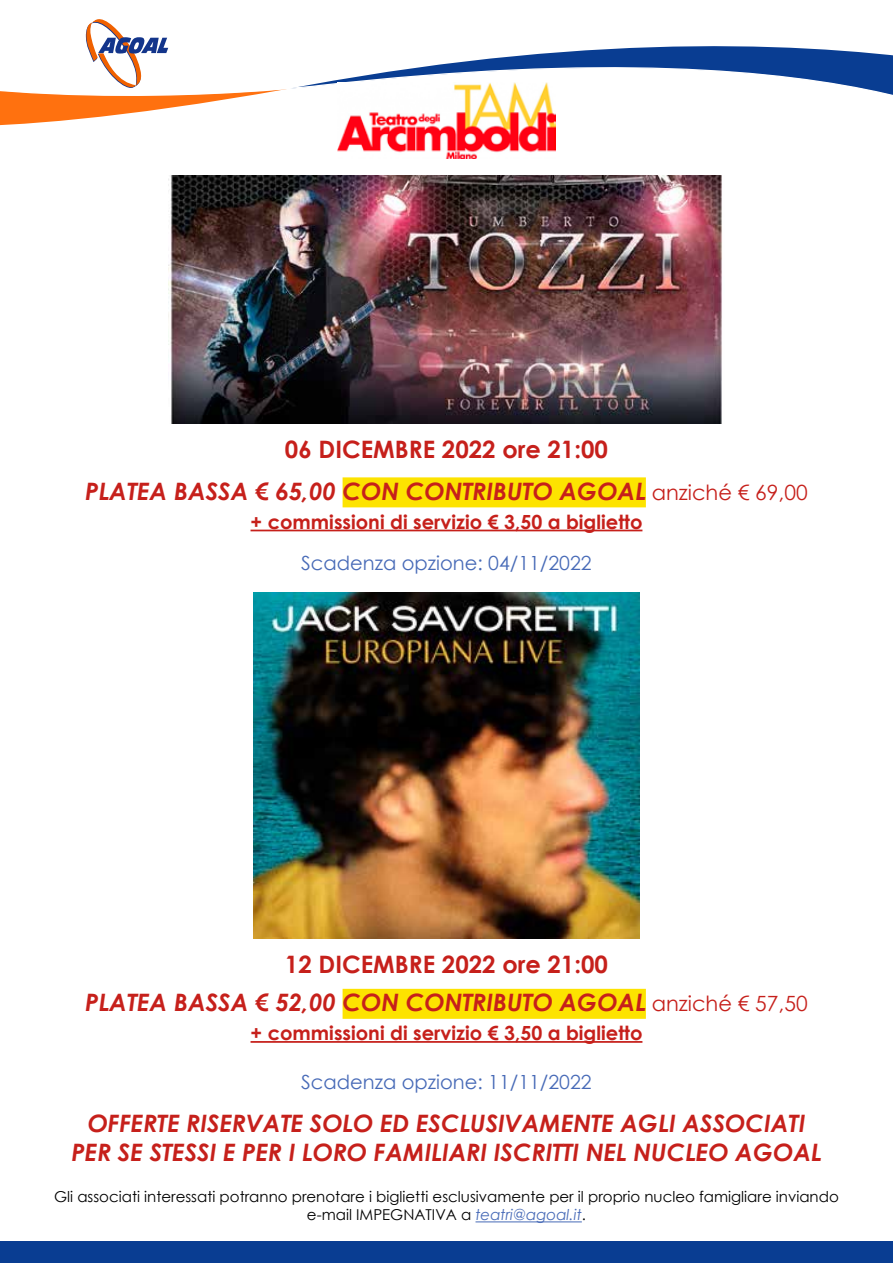
<style>
.page{position:relative;width:893px;height:1263px;background:#fff}
.page>*{position:absolute;margin:0;border:0;box-sizing:border-box;transform-origin:0 0}
.t1{font:italic 700 24px/28.8px "Century Gothic";color:#c6201b;text-align:center}
.t2{font:700 24px "Century Gothic";color:#c6201b}
.t3{font:700 19.5px "Century Gothic";color:#c6201b}
.t4{font:19.5px "Century Gothic";color:#476ab7}
.t5{font:15px/18px "Century Gothic";color:#000;text-align:center}
.s1{font-weight:400;font-style:normal;font-size:21px}
.s2{font-style:italic;color:#476ab7}
</style>
<div class="page">
<div style="left:0;top:1241px;width:893px;height:22px;background:#093d92"></div>
<svg style="left:0;top:22px;width:893px;height:112px"></svg>
<div style="left:343px;top:477px;width:303px;height:30px;background:#fde300"></div>
<hr style="left:251px;top:530px;width:391px;height:1px;background:#c6201b">
<div style="left:343px;top:989px;width:303px;height:30px;background:#fde300"></div>
<hr style="left:251px;top:1041px;width:391px;height:2px;background:#c6201b">
<img style="left:338px;top:82px;width:217px;height:76px">
<img style="left:169px;top:175px;width:553px;height:249px">
<img style="left:253px;top:593px;width:387px;height:346px">
<hr style="left:475px;top:1221px;width:107px;height:1px;background:#476ab7">
<p class="t2" style="left:285px;top:431px;width:325px">06 DICEMBRE 2022 ore 21:00</p>
<p class="t1" style="left:85px;top:476px;width:724px">PLATEA BASSA € 65,00 CON CONTRIBUTO AGOAL <span class="s1">anziché € 69,00</span></p>
<p class="t3" style="left:251px;top:507px;width:393px">+ commissioni di servizio € 3,50 a biglietto</p>
<p class="t4" style="left:301px;top:549px;width:292px">Scadenza opzione: 04/11/2022</p>
<p class="t2" style="left:285px;top:946px;width:325px">12 DICEMBRE 2022 ore 21:00</p>
<p class="t1" style="left:85px;top:987px;width:724px">PLATEA BASSA € 52,00 CON CONTRIBUTO AGOAL <span class="s1">anziché € 57,50</span></p>
<p class="t3" style="left:251px;top:1018px;width:393px">+ commissioni di servizio € 3,50 a biglietto</p>
<p class="t4" style="left:301px;top:1068px;width:292px">Scadenza opzione: 11/11/2022</p>
<p class="t1" style="left:71px;top:1108px;width:752px">OFFERTE RISERVATE SOLO ED ESCLUSIVAMENTE AGLI ASSOCIATI<br>PER SE STESSI E PER I LORO FAMILIARI ISCRITTI NEL NUCLEO AGOAL</p>
<p class="t5" style="left:54px;top:1188px;width:786px">Gli associati interessati potranno prenotare i biglietti esclusivamente per il proprio nucleo famigliare inviando e-mail IMPEGNATIVA a <span class="s2">teatri@agoal.it</span>.</p>
</div>
